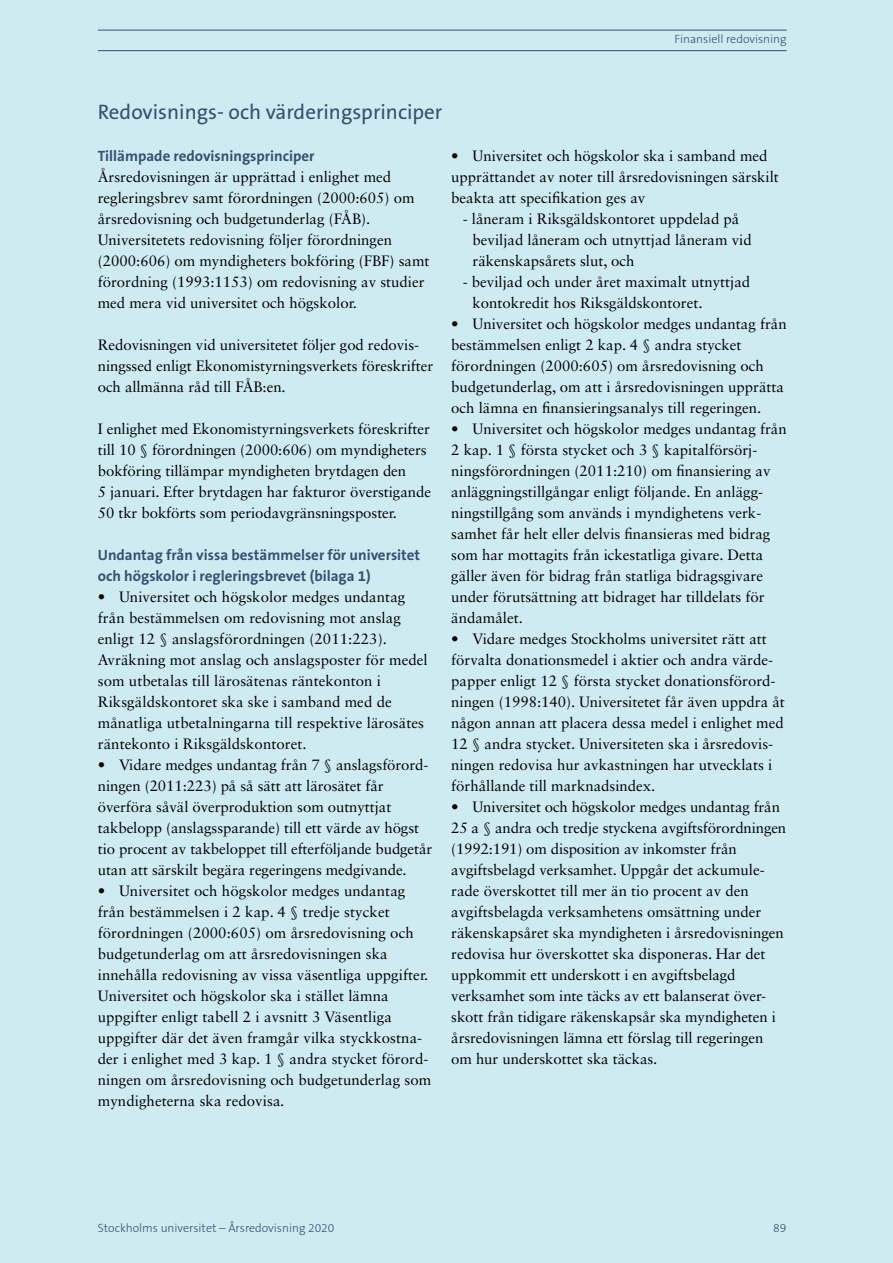
<style>
.page{position:relative;width:893px;height:1263px;background:#cfebf2}
.page>*{position:absolute;margin:0;border:0;box-sizing:border-box;transform-origin:0 0}
.t1{font:21px "The Sans B W5 Plain";color:#365072}
.t2{font:15px/21px "Sabon LT Std";color:#000}
.t3{font:700 15px/21px "The Sans B W7";color:#365072}
.t4{font:300 12px "The Sans B W3";color:#365072}
.s1{font-style:italic}
</style>
<div class="page">
<hr style="left:98px;top:50px;width:689px;height:1px;background:#365072">
<hr style="left:98px;top:30px;width:689px;height:1px;background:#365072">
<p class="t4" style="left:675px;top:32px;width:114px">Finansiell redovisning</p>
<h1 class="t1" style="left:98px;top:98px;width:346px">Redovisnings- och värderingsprinciper</h1>
<p class="t3" style="left:98px;top:145px;width:218px">Tillämpade redovisningsprinciper</p>
<p class="t2" style="left:98px;top:166px;width:333px">Årsredovisningen är upprättad i enlighet med regleringsbrev samt förordningen (2000:605) om årsredovisning och budgetunderlag (FÅB).<br>Universitetets redovisning följer förordningen (2000:606) om myndigheters bokföring (FBF) samt förordning (1993:1153) om redovisning av studier med mera vid universitet och högskolor.</p>
<p class="t2" style="left:98px;top:334px;width:337px">Redovisningen vid universitetet följer god redovis&shy;ningssed enligt Ekonomistyrningsverkets föreskrifter och allmänna råd till FÅB:en.</p>
<p class="t2" style="left:98px;top:418px;width:335px">I enlighet med Ekonomistyrningsverkets föreskrifter till 10 § förordningen (2000:606) om myndigheters bokföring tillämpar myndigheten brytdagen den<br>5 januari. Efter brytdagen har fakturor överstigande 50 tkr bokförts som periodavgränsningsposter.</p>
<p class="t3" style="left:98px;top:544px;width:324px">Undantag från vissa bestämmelser för universitet och högskolor i regleringsbrevet (bilaga 1)</p>
<p class="t2" style="left:98px;top:586px;width:331px">• Universitet och högskolor medges undantag från bestämmelsen om redovisning mot anslag enligt 12 § anslagsförordningen (2011:223).<br>Avräkning mot anslag och anslagsposter för medel som utbetalas till lärosätenas räntekonton i Riksgäldskontoret ska ske i samband med de månatliga utbetalningarna till respektive lärosätes räntekonto i Riksgäldskontoret.</p>
<p class="t2" style="left:98px;top:754px;width:336px">• Vidare medges undantag från 7 § anslagsförord&shy;ningen (2011:223) på så sätt att lärosätet får överföra såväl överproduktion som outnyttjat takbelopp (anslagssparande) till ett värde av högst tio procent av takbeloppet till efterföljande budgetår utan att särskilt begära regeringens medgivande.</p>
<p class="t2" style="left:98px;top:880px;width:335px">• Universitet och högskolor medges undantag från bestämmelsen i 2 kap. 4 § tredje stycket förordningen (2000:605) om årsredovisning och budgetunderlag om att årsredovisningen ska innehålla redovisning av vissa väsentliga uppgifter.<br>Universitet och högskolor ska i stället lämna uppgifter enligt tabell 2 i avsnitt 3 Väsentliga uppgifter där det även framgår vilka styckkostna&shy;der i enlighet med 3 kap. 1 § andra stycket förord&shy;ningen om årsredovisning och budgetunderlag som myndigheterna ska redovisa<span class="s1">.</span></p>
<p class="t2" style="left:451px;top:145px;width:329px">• Universitet och högskolor ska i samband med upprättandet av noter till årsredovisningen särskilt beakta att specifikation ges av</p>
<p class="t2" style="left:472px;top:208px;width:281px;text-indent:-10px">- låneram i Riksgäldskontoret uppdelad på beviljad låneram och utnyttjad låneram vid räkenskapsårets slut, och</p>
<p class="t2" style="left:472px;top:271px;width:279px;text-indent:-10px">- beviljad och under året maximalt utnyttjad kontokredit hos Riksgäldskontoret.</p>
<p class="t2" style="left:451px;top:313px;width:337px">• Universitet och högskolor medges undantag från bestämmelsen enligt 2 kap. 4 § andra stycket förordningen (2000:605) om årsredovisning och budgetunderlag, om att i årsredovisningen upprätta och lämna en finansieringsanalys till regeringen.</p>
<p class="t2" style="left:451px;top:418px;width:337px">• Universitet och högskolor medges undantag från 2 kap. 1 § första stycket och 3 § kapitalförsörj&shy;ningsförordningen (2011:210) om finansiering av anläggningstillgångar enligt följande. En anlägg&shy;ningstillgång som används i myndighetens verk&shy;samhet får helt eller delvis finansieras med bidrag som har mottagits från ickestatliga givare. Detta gäller även för bidrag från statliga bidragsgivare under förutsättning att bidraget har tilldelats för ändamålet.</p>
<p class="t2" style="left:451px;top:628px;width:335px">• Vidare medges Stockholms universitet rätt att förvalta donationsmedel i aktier och andra värde&shy;papper enligt 12 § första stycket donationsförord&shy;ningen (1998:140). Universitetet får även uppdra åt någon annan att placera dessa medel i enlighet med 12 § andra stycket. Universiteten ska i årsredovis&shy;ningen redovisa hur avkastningen har utvecklats i förhållande till marknadsindex.</p>
<p class="t2" style="left:451px;top:796px;width:336px">• Universitet och högskolor medges undantag från 25 a § andra och tredje styckena avgiftsförordningen (1992:191) om disposition av inkomster från avgiftsbelagd verksamhet. Uppgår det ackumule&shy;rade överskottet till mer än tio procent av den avgiftsbelagda verksamhetens omsättning under räkenskapsåret ska myndigheten i årsredovisningen redovisa hur överskottet ska disponeras. Har det uppkommit ett underskott i en avgiftsbelagd verksamhet som inte täcks av ett balanserat över&shy;skott från tidigare räkenskapsår ska myndigheten i årsredovisningen lämna ett förslag till regeringen om hur underskottet ska täckas.</p>
<p class="t4" style="left:98px;top:1220px;width:238px">Stockholms universitet – Årsredovisning 2020</p>
<p class="t4" style="left:773px;top:1220px;width:15px">89</p>
</div>
